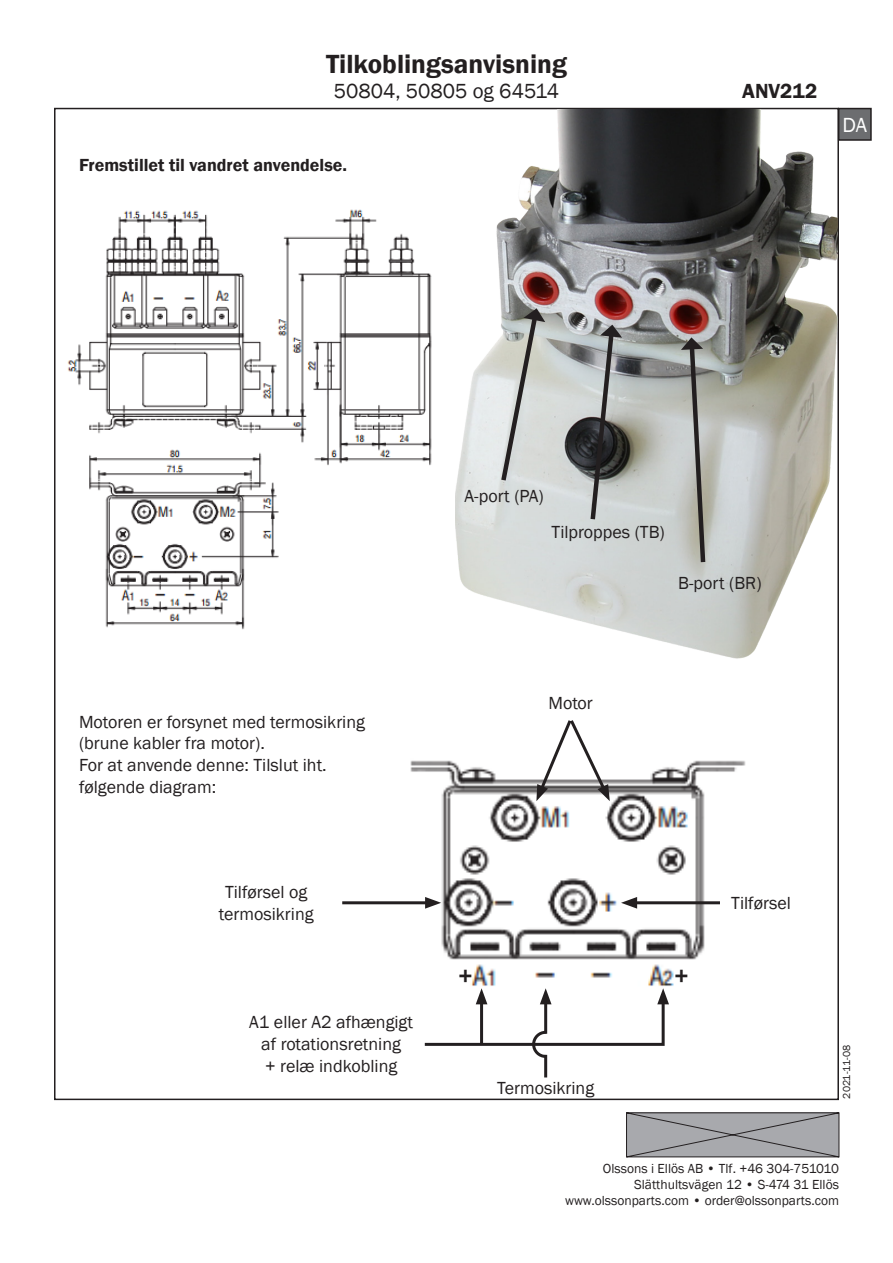
<style>
.page{position:relative;width:893px;height:1263px;background:#fff}
.page>*{position:absolute;margin:0;border:0;box-sizing:border-box;transform-origin:0 0}
.t1{font:600 27px "Franklin Gothic";color:#231f20}
.t2{font:600 24px "Franklin Gothic";color:#231f20}
.t3{font:21px "Franklin Gothic";color:#231f20}
.t4{font:600 21px "Franklin Gothic";color:#231f20}
.t5{font:21px "Franklin Gothic";color:#fff}
.t6{font:18px "Franklin Gothic";color:#231f20}
.t7{font:600 18px "Franklin Gothic";color:#231f20}
.t8{font:13.5px/16.2px "Franklin Gothic";color:#231f20;text-align:right}
.t9{font:10.5px "Franklin Gothic";color:#231f20}
</style>
<div class="page">
<img style="left:406px;top:760px;width:340px;height:226px">
<img style="left:67px;top:209px;width:365px;height:421px">
<img style="left:455px;top:109px;width:383px;height:563px">
<svg style="left:498px;top:308px;width:47px;height:177px;background:#c0c2bf"></svg>
<svg style="left:588px;top:325px;width:34px;height:199px;background:#848787"></svg>
<svg style="left:681px;top:337px;width:27px;height:230px;background:#9e9f9a"></svg>
<svg style="left:536px;top:720px;width:74px;height:81px"></svg>
<hr style="left:631px;top:901px;width:89px;height:3px;background:#231f20">
<svg style="left:621px;top:897px;width:16px;height:12px"></svg>
<hr style="left:342px;top:901px;width:89px;height:3px;background:#231f20">
<svg style="left:425px;top:897px;width:16px;height:12px"></svg>
<hr style="left:544px;top:1055px;width:3px;height:22px;background:#231f20">
<svg style="left:424px;top:988px;width:245px;height:71px"></svg>
<div style="left:839px;top:109px;width:32px;height:31px;background:#6c6d70"></div>
<div style="left:838px;top:108px;width:34px;height:33px;border:2px solid #231f20"></div>
<svg style="left:626px;top:1112px;width:214px;height:46px;background:#9b9c9f"></svg>
<p class="t1" style="left:326px;top:47px;width:242px">Tilkoblingsanvisning</p>
<p class="t3" style="left:334px;top:78px;width:227px">50804, 50805 og 64514</p>
<p class="t7" style="left:79px;top:154px;width:270px">Fremstillet til vandret anvendelse.</p>
<p class="t4" style="left:742px;top:78px;width:77px">ANV212</p>
<p class="t5" style="left:843px;top:112px;width:26px">DA</p>
<p class="t6" style="left:79px;top:710px;width:287px">Motoren er forsynet med termosikring</p>
<p class="t6" style="left:79px;top:732px;width:187px">(brune kabler fra motor).</p>
<p class="t6" style="left:79px;top:754px;width:249px">For at anvende denne: Tilslut iht.</p>
<p class="t6" style="left:79px;top:775px;width:139px">følgende diagram:</p>
<p class="t6" style="left:225px;top:881px;width:84px">Tilførsel og</p>
<p class="t6" style="left:219px;top:903px;width:96px">termosikring</p>
<p class="t6" style="left:249px;top:1011px;width:165px">A1 eller A2 afhængigt</p>
<p class="t6" style="left:261px;top:1033px;width:141px">af rotationsretning</p>
<p class="t6" style="left:265px;top:1054px;width:134px">+ relæ indkobling</p>
<p class="t6" style="left:464px;top:485px;width:81px">A-port (PA)</p>
<p class="t6" style="left:552px;top:521px;width:115px">Tilproppes (TB)</p>
<p class="t6" style="left:678px;top:572px;width:85px">B-port (BR)</p>
<p class="t6" style="left:549px;top:692px;width:46px">Motor</p>
<p class="t6" style="left:731px;top:892px;width:61px">Tilførsel</p>
<p class="t2" style="left:459px;top:961px;width:16px">+</p>
<p class="t2" style="left:674px;top:961px;width:16px">+</p>
<p class="t6" style="left:497px;top:1076px;width:99px">Termosikring</p>
<p class="t9" style="left:840px;top:1098px;width:55px;rotate:-90deg">2021-11-08</p>
<p class="t8" style="left:565px;top:1160px;width:275px">Olssons i Ellös AB • Tlf. +46 304-751010<br>Slätthultsvägen 12 • S-474 31 Ellös www.olssonparts.com • order@olssonparts.com</p>
</div>
